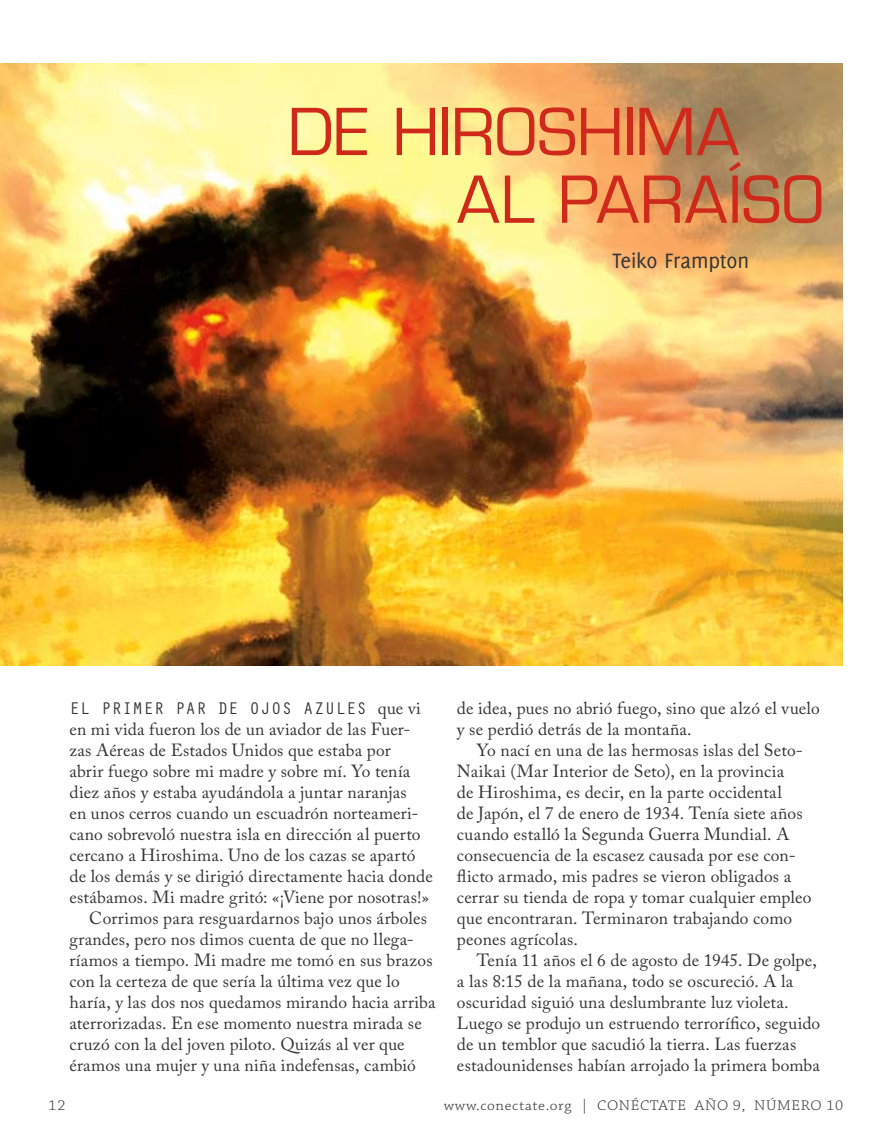
<style>
.page{position:relative;width:893px;height:1141px;background:#fff}
.page>*{position:absolute;margin:0;border:0;box-sizing:border-box;transform-origin:0 0}
.t1{font:63px/67.7px "Eurostile";color:#cf291b}
.t2{font:22.75px "Delicious";letter-spacing:-.01em;color:#333}
.t3{font:17.5px/21px "Adobe Caslon Pro";letter-spacing:.01em;color:#333}
.t4{font:17.5px "Orator Std";letter-spacing:.005em;color:#333}
.t5{font:300 14.88px "Chaparral Pro";letter-spacing:.04em;color:#333;scale:1.06 1}
.s1{font-family:"Adobe Caslon Pro"}
</style>
<div class="page">
<img style="left:0;top:64px;width:842px;height:602px">
<h1 class="t1" style="left:457px;top:99px;width:369px;text-indent:-169px">DE HIROSHIMA<br>AL PARAÍSO</h1>
<h2 class="t2" style="left:612px;top:248px;width:138px">Teiko Frampton</h2>
<p class="t4" style="left:69px;top:696px;width:353px">EL PRIMER PAR DE OJOS AZULES <span class="s1">que vi</span></p>
<p class="t3" style="left:69px;top:718px;width:342px">en mi vida fueron los de un aviador de las Fuer-</p>
<p class="t3" style="left:69px;top:739px;width:323px">zas Aéreas de Estados Unidos que estaba por</p>
<p class="t3" style="left:69px;top:760px;width:342px">abrir fuego sobre mi madre y sobre mí. Yo tenía</p>
<p class="t3" style="left:69px;top:781px;width:339px">diez años y estaba ayudándola a juntar naranjas</p>
<p class="t3" style="left:69px;top:802px;width:351px">en unos cerros cuando un escuadrón norteameri-</p>
<p class="t3" style="left:69px;top:823px;width:353px">cano sobrevoló nuestra isla en dirección al puerto</p>
<p class="t3" style="left:69px;top:844px;width:348px">cercano a Hiroshima. Uno de los cazas se apartó</p>
<p class="t3" style="left:69px;top:865px;width:365px">de los demás y se dirigió directamente hacia donde</p>
<p class="t3" style="left:69px;top:886px;width:361px">estábamos. Mi madre gritó: «¡Viene por nosotras!»</p>
<p class="t3" style="left:89px;top:907px;width:339px">Corrimos para resguardarnos bajo unos árboles</p>
<p class="t3" style="left:69px;top:928px;width:346px">grandes, pero nos dimos cuenta de que no llega-</p>
<p class="t3" style="left:69px;top:949px;width:365px">ríamos a tiempo. Mi madre me tomó en sus brazos</p>
<p class="t3" style="left:69px;top:970px;width:332px">con la certeza de que sería la última vez que lo</p>
<p class="t3" style="left:69px;top:991px;width:368px">haría, y las dos nos quedamos mirando hacia arriba</p>
<p class="t3" style="left:69px;top:1012px;width:354px">aterrorizadas. En ese momento nuestra mirada se</p>
<p class="t3" style="left:69px;top:1033px;width:337px">cruzó con la del joven piloto. Quizás al ver que</p>
<p class="t3" style="left:69px;top:1054px;width:348px">éramos una mujer y una niña indefensas, cambió</p>
<p class="t3" style="left:457px;top:697px;width:364px">de idea, pues no abrió fuego, sino que alzó el vuelo y se perdió detrás de la montaña.</p>
<p class="t3" style="left:457px;top:739px;width:356px;text-indent:20px">Yo nací en una de las hermosas islas del Seto-Naikai (Mar Interior de Seto), en la provincia<br>de Hiroshima, es decir, en la parte occidental<br>de Japón, el 7 de enero de 1934. Tenía siete años cuando estalló la Segunda Guerra Mundial. A consecuencia de la escasez causada por ese con&shy;flicto armado, mis padres se vieron obligados a cerrar su tienda de ropa y tomar cualquier empleo que encontraran. Terminaron trabajando como peones agrícolas.</p>
<p class="t3" style="left:457px;top:949px;width:365px;text-indent:20px">Tenía 11 años el 6 de agosto de 1945. De golpe, a las 8:15 de la mañana, todo se oscureció. A la oscuridad siguió una deslumbrante luz violeta.<br>Luego se produjo un estruendo terrorífico, seguido de un temblor que sacudió la tierra. Las fuerzas estadounidenses habían arrojado la primera bomba</p>
<p class="t5" style="left:49px;top:1098px;width:17px">12</p>
<p class="t5" style="left:444px;top:1098px;width:378px">www.conectate.org | CONÉCTATE AÑO 9, NÚMERO 10</p>
</div>
